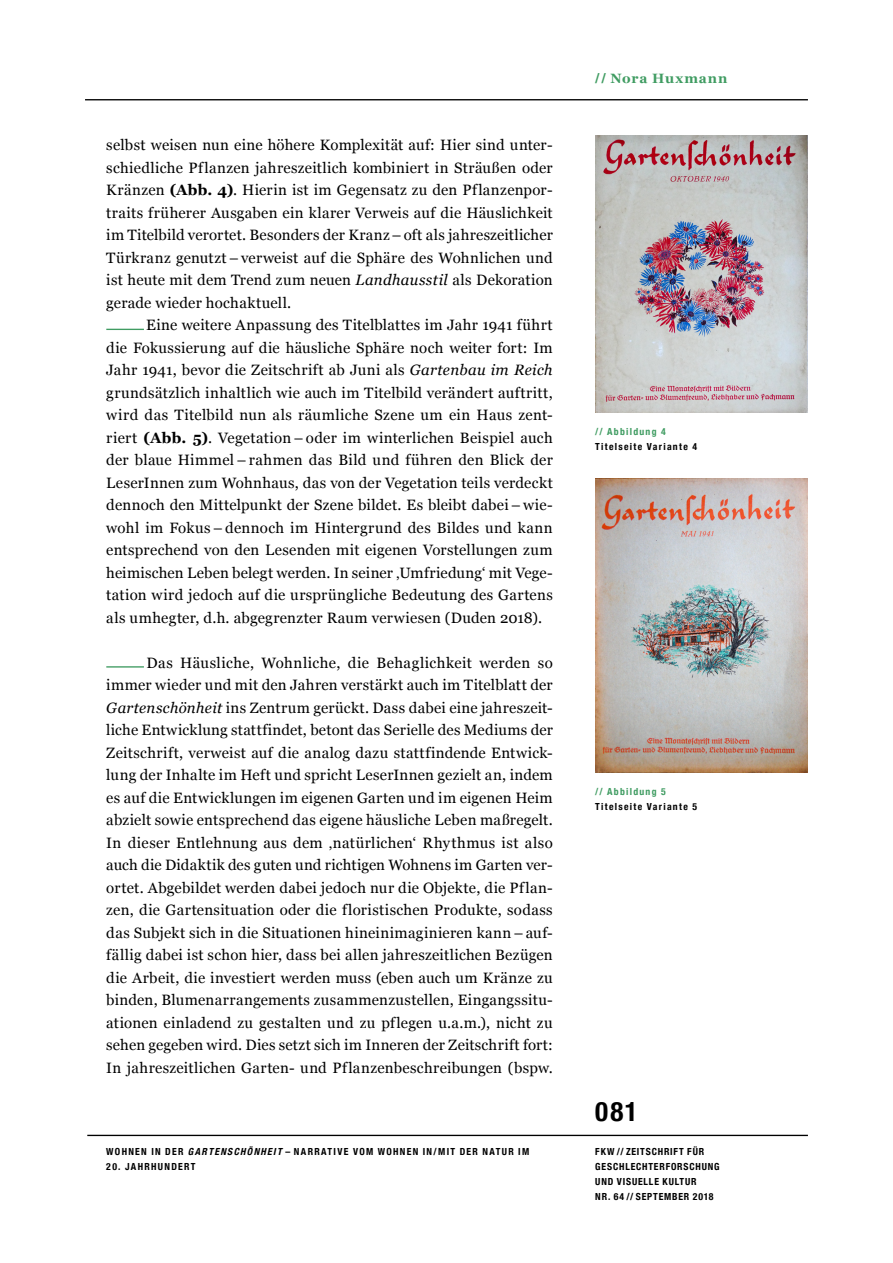
<style>
.page{position:relative;width:893px;height:1263px;background:#fff}
.page>*{position:absolute;margin:0;border:0;box-sizing:border-box;transform-origin:0 0}
.t1{font:700 condensed 27px "Helvetica Neue";color:#000}
.t2{font:15px/22.5px "Georgia";letter-spacing:.015em;color:#000;text-align:justify}
.t3{font:700 13.5px "Georgia";letter-spacing:.065em;color:#409c62}
.t4{font:700 condensed 9.75px "Helvetica Neue";letter-spacing:.125em;color:#000}
.t5{font:700 condensed 9.75px/15px "Helvetica Neue";letter-spacing:.085em;color:#000}
.t6{font:700 condensed 9.75px "Helvetica Neue";letter-spacing:.13em;color:#409c62}
.s1{font-weight:700}
.s2{font-style:italic}
.s3{font-family:"Helvetica Neue";font-stretch:condensed}
</style>
<div class="page">
<hr style="left:85px;top:99px;width:723px;height:1px;background:#000">
<hr style="left:87px;top:1135px;width:721px;height:1px;background:#000">
<hr style="left:106px;top:329px;width:38px;height:1px;background:#409c62">
<hr style="left:106px;top:666px;width:38px;height:2px;background:#409c62">
<img style="left:595px;top:135px;width:213px;height:277px">
<img style="left:595px;top:478px;width:213px;height:295px">
<p class="t2" style="left:106px;top:133px;width:448px">selbst weisen nun eine höhere Komplexität auf: Hier sind unter&shy;schiedliche Pflanzen jahreszeitlich kombiniert in Sträußen oder Kränzen <span class="s1">(Abb. 4)</span>. Hierin ist im Gegensatz zu den Pflanzenpor&shy;traits früherer Ausgaben ein klarer Verweis auf die Häuslichkeit im Titelbild verortet. Besonders der Kranz–oft als jahreszeitlicher Türkranz genutzt–verweist auf die Sphäre des Wohnlichen und ist heute mit dem Trend zum neuen <span class="s2">Landhausstil</span> als Dekoration gerade wieder hochaktuell.</p>
<p class="t2" style="left:106px;top:313px;width:448px;text-indent:40px">Eine weitere Anpassung des Titelblattes im Jahr 1941 führt die Fokussierung auf die häusliche Sphäre noch weiter fort: Im Jahr 1941, bevor die Zeitschrift ab Juni als <span class="s2">Gartenbau im Reich </span>grundsätzlich inhaltlich wie auch im Titelbild verändert auftritt, wird das Titelbild nun als räumliche Szene um ein Haus zent&shy;riert <span class="s1">(Abb. 5)</span>. Vegetation – oder im winterlichen Beispiel auch der blaue Himmel – rahmen das Bild und führen den Blick der LeserInnen zum Wohnhaus, das von der Vegetation teils verdeckt dennoch den Mittelpunkt der Szene bildet. Es bleibt dabei– wie&shy;wohl im Fokus – dennoch im Hintergrund des Bildes und kann entsprechend von den Lesenden mit eigenen Vorstellungen zum heimischen Leben belegt werden. In seiner ‚Umfriedung‘ mit Vege&shy;tation wird jedoch auf die ursprüngliche Bedeutung des Gartens als umhegter, d.h. abgegrenzter Raum verwiesen (Duden 2018).</p>
<p class="t2" style="left:106px;top:650px;width:448px;text-indent:40px">Das Häusliche, Wohnliche, die Behaglichkeit werden so immer wieder und mit den Jahren verstärkt auch im Titelblatt der <span class="s2">Gartenschönheit</span> ins Zentrum gerückt. Dass dabei eine jahreszeit&shy;liche Entwicklung stattfindet, betont das Serielle des Mediums der Zeitschrift, verweist auf die analog dazu stattfindende Entwick&shy;lung der Inhalte im Heft und spricht LeserInnen gezielt an, indem es auf die Entwicklungen im eigenen Garten und im eigenen Heim abzielt sowie entsprechend das eigene häusliche Leben maßregelt.<br>In dieser Entlehnung aus dem ‚natürlichen‘ Rhythmus ist also auch die Didaktik des guten und richtigen Wohnens im Garten ver&shy;ortet. Abgebildet werden dabei jedoch nur die Objekte, die Pflan&shy;zen, die Gartensituation oder die floristischen Produkte, sodass das Subjekt sich in die Situationen hineinimaginieren kann–auf&shy;fällig dabei ist schon hier, dass bei allen jahreszeitlichen Bezügen die Arbeit, die investiert werden muss (eben auch um Kränze zu binden, Blumenarrangements zusammenzustellen, Eingangssitu&shy;ationen einladend zu gestalten und zu pflegen u.a.m.), nicht zu sehen gegeben wird. Dies setzt sich im Inneren der Zeitschrift fort:<br>In jahreszeitlichen Garten- und Pflanzenbeschreibungen (bspw.</p>
<p class="t4" style="left:106px;top:1143px;width:424px">WOHNEN IN DER <span class="s2">GARTENSCHÖNHEIT</span>– NARRATIVE VOM WOHNEN IN/MIT DER NATUR IM</p>
<p class="t4" style="left:106px;top:1158px;width:91px">20. JAHRHUNDERT</p>
<p class="t3" style="left:595px;top:68px;width:134px"><span class="s3">//</span> Nora Huxmann</p>
<p class="t6" style="left:595px;top:423px;width:72px">// Abbildung 4</p>
<p class="t4" style="left:595px;top:438px;width:103px">Titelseite Variante 4</p>
<p class="t6" style="left:595px;top:783px;width:72px">// Abbildung 5</p>
<p class="t4" style="left:595px;top:798px;width:103px">Titelseite Variante 5</p>
<h1 class="t1" style="left:595px;top:1089px;width:44px">081</h1>
<p class="t5" style="left:595px;top:1143px;width:126px">FKW // ZEITSCHRIFT FÜR<br>GESCHLECHTERFORSCHUNG<br>UND VISUELLE KULTUR<br>NR. 64 // SEPTEMBER 2018</p>
</div>
